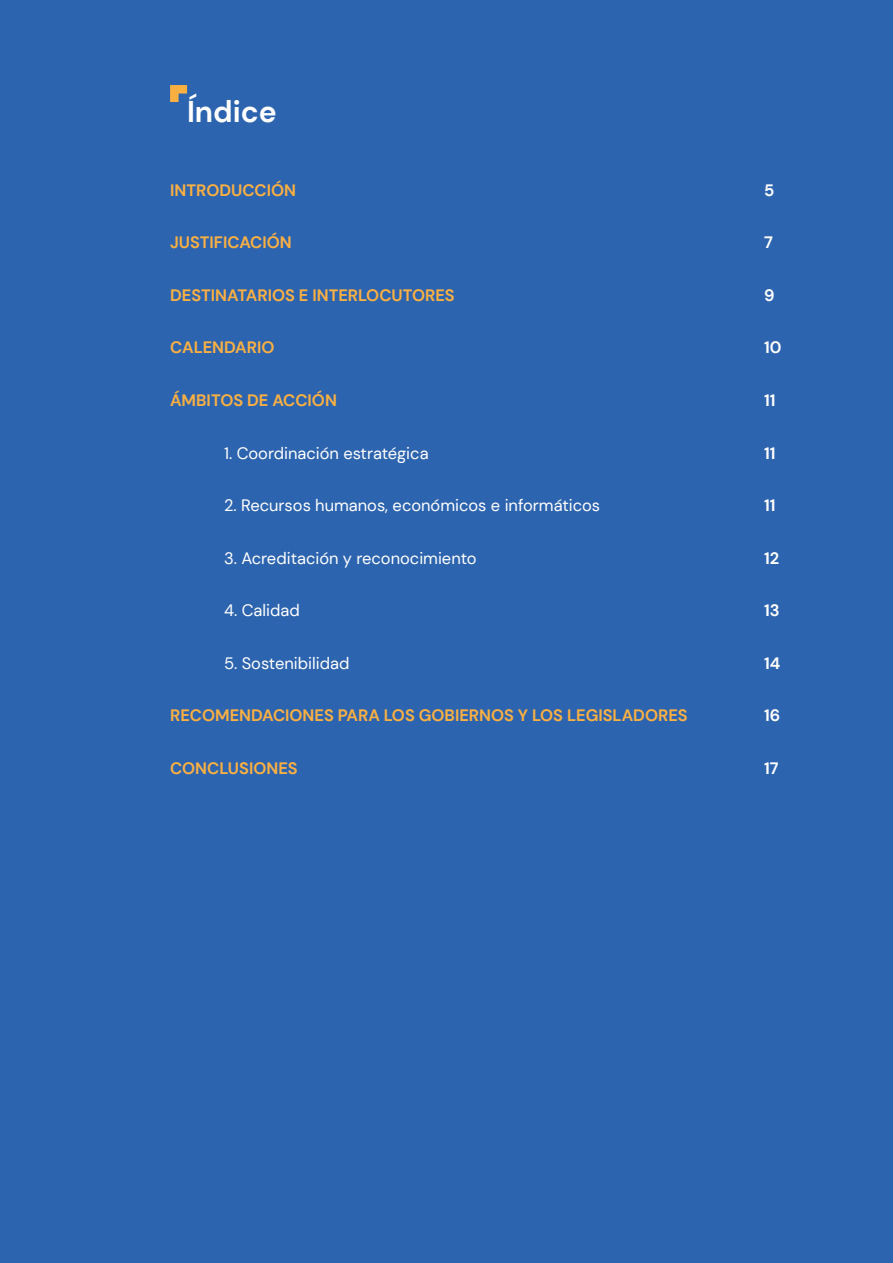
<style>
.page{position:relative;width:893px;height:1263px;background:#2d64af}
.page>*{position:absolute;margin:0;border:0;box-sizing:border-box;transform-origin:0 0}
.t1{font:700 30px "DM Sans";color:#fff}
.t2{font:700 16.5px "DM Sans";color:#fbb042}
.t3{font:16.5px "DM Sans";color:#fff}
.t4{font:700 16.5px "DM Sans";color:#fff}
</style>
<div class="page">
<svg style="left:170px;top:85px;width:17px;height:17px"></svg>
<h1 class="t1" style="left:187px;top:93px;width:91px">Índice</h1>
<p class="t2" style="left:170px;top:180px;width:127px">INTRODUCCIÓN</p>
<p class="t4" style="left:764px;top:180px;width:12px">5</p>
<p class="t2" style="left:170px;top:232px;width:123px">JUSTIFICACIÓN</p>
<p class="t4" style="left:764px;top:232px;width:10px">7</p>
<p class="t2" style="left:170px;top:285px;width:286px">DESTINATARIOS E INTERLOCUTORES</p>
<p class="t4" style="left:764px;top:285px;width:12px">9</p>
<p class="t2" style="left:170px;top:337px;width:106px">CALENDARIO</p>
<p class="t4" style="left:764px;top:337px;width:19px">10</p>
<p class="t2" style="left:170px;top:390px;width:168px">ÁMBITOS DE ACCIÓN</p>
<p class="t4" style="left:764px;top:390px;width:13px">11</p>
<p class="t3" style="left:224px;top:443px;width:206px">1. Coordinación estratégica</p>
<p class="t4" style="left:764px;top:442px;width:13px">11</p>
<p class="t3" style="left:224px;top:495px;width:378px">2. Recursos humanos, económicos e informáticos</p>
<p class="t4" style="left:764px;top:495px;width:13px">11</p>
<p class="t3" style="left:224px;top:548px;width:254px">3. Acreditación y reconocimiento</p>
<p class="t4" style="left:764px;top:547px;width:17px">12</p>
<p class="t3" style="left:224px;top:600px;width:77px">4. Calidad</p>
<p class="t4" style="left:764px;top:600px;width:17px">13</p>
<p class="t3" style="left:224px;top:653px;width:127px">5. Sostenibilidad</p>
<p class="t4" style="left:764px;top:652px;width:18px">14</p>
<p class="t2" style="left:170px;top:705px;width:519px">RECOMENDACIONES PARA LOS GOBIERNOS Y LOS LEGISLADORES</p>
<p class="t4" style="left:764px;top:705px;width:18px">16</p>
<p class="t2" style="left:170px;top:757px;width:129px">CONCLUSIONES</p>
<p class="t4" style="left:764px;top:757px;width:16px">17</p>
</div>
